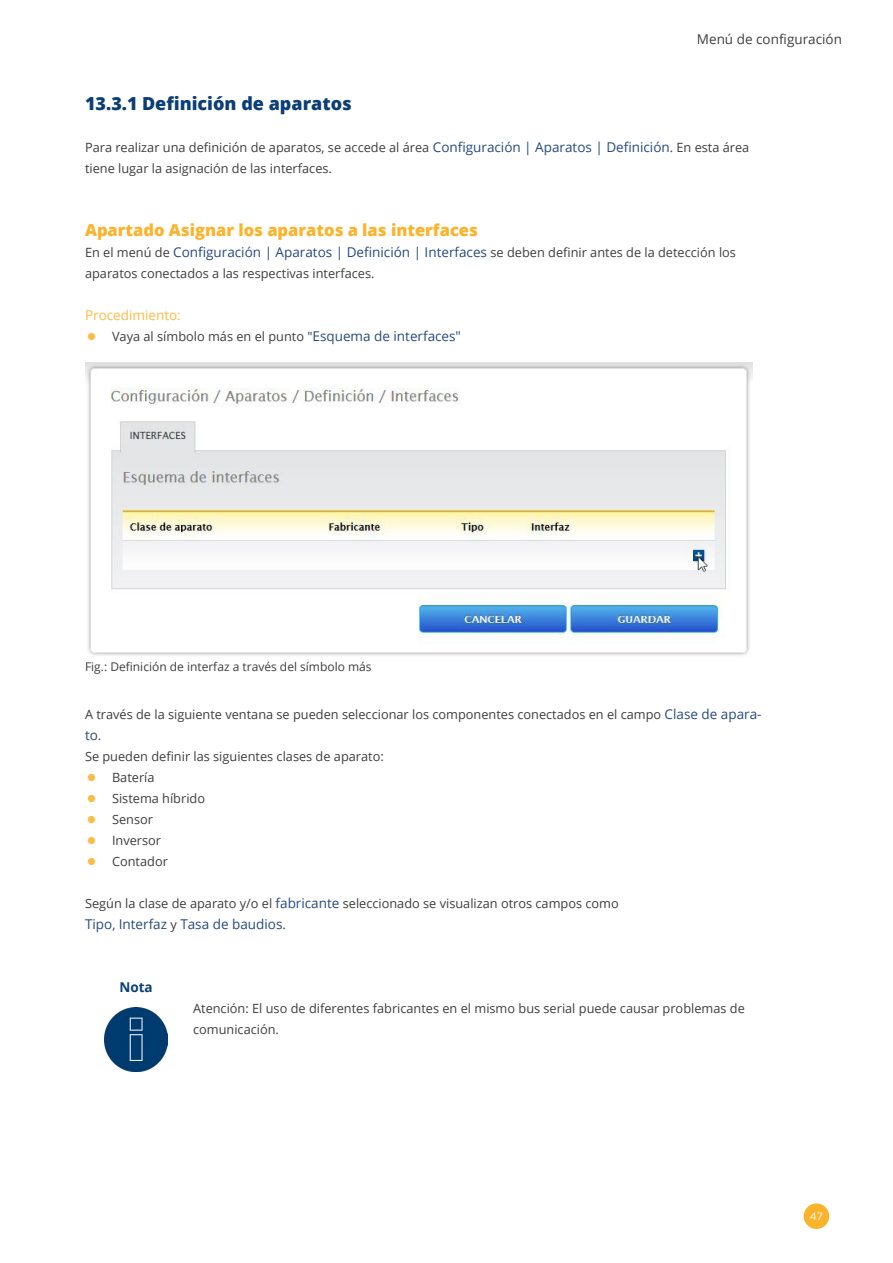
<style>
.page{position:relative;width:893px;height:1263px;background:#fff}
.page>*{position:absolute;margin:0;border:0;box-sizing:border-box;transform-origin:0 0}
.t1{font:800 18px "Open Sans";color:#0b3e75}
.Abschnittsüberschrift{font:800 16.5px "Open Sans";color:#fcb32c}
.Fließtext{font:13.5px "Open Sans";color:#264a7e}
.t2{font:13.5px "Open Sans";color:#3e3e3f}
.Fließtext-2{font:13.5px "Open Sans";color:#fdba44}
.Fließtext-3{font:700 13.5px "Open Sans";color:#0b3e75}
.Fließtext-4{font:12.75px/21px "Open Sans";color:#3e3e3f}
.Bildunterschrift{font:12px "Open Sans";color:#3e3e3f}
.t3{font:10.5px "Gotham";color:#fff}
.s1{font-size:13.5px;color:#264a7e}
.s2{font-size:13.2px}
.s3{font-family:"Gotham";font-size:27px;color:#fdba44}
.s4{font-size:12.75px;color:#3e3e3f}
</style>
<div class="page">
<div style="left:804px;top:1203px;width:25px;height:26px;background:#fcb32c;border-radius:50%"></div>
<img style="left:85px;top:362px;width:668px;height:294px">
<img style="left:104px;top:1007px;width:64px;height:64px">
<p class="t2" style="left:697px;top:30px;width:147px">Menú de configuración</p>
<p class="t1" style="left:85px;top:90px;width:268px">13.3.1 Definición de aparatos</p>
<p class="Fließtext-4" style="left:85px;top:137px;width:666px">Para realizar una definición de aparatos, se accede al área <span class="s1">Configuración | Aparatos | Definición</span>. En esta área tiene lugar la asignación de las interfaces<span class="s2">.</span></p>
<p class="Abschnittsüberschrift" style="left:85px;top:218px;width:394px">Apartado Asignar los aparatos a las interfaces</p>
<p class="Fließtext-4" style="left:85px;top:242px;width:652px">En el menú de <span class="s1">Configuración | Aparatos | Definición | Interfaces</span> se deben definir antes de la detección los aparatos conectados a las respectivas interfaces.</p>
<p class="Fließtext-2" style="left:85px;top:306px;width:97px">Procedimiento:</p>
<p class="Fließtext-4" style="left:85px;top:326px;width:377px"><span class="s3">•</span> Vaya al símbolo más en el punto "<span class="s1">Esquema de interfaces"</span></p>
<p class="Bildunterschrift" style="left:85px;top:658px;width:288px">Fig.: Definición de interfaz a través del símbolo más</p>
<p class="Fließtext-4" style="left:85px;top:704px;width:678px">A través de la siguiente ventana se pueden seleccionar los componentes conectados en el campo <span class="s1">Clase de apara-</span></p>
<p class="Fließtext" style="left:85px;top:726px;width:18px">to<span class="s4">.</span></p>
<p class="Fließtext-4" style="left:85px;top:746px;width:300px">Se pueden definir las siguientes clases de aparato:</p>
<p class="Fließtext-4" style="left:85px;top:767px;width:71px"><span class="s3">•</span> Batería</p>
<p class="Fließtext-4" style="left:85px;top:788px;width:122px"><span class="s3">•</span> Sistema híbrido</p>
<p class="Fließtext-4" style="left:85px;top:809px;width:69px"><span class="s3">•</span> Sensor</p>
<p class="Fließtext-4" style="left:85px;top:830px;width:78px"><span class="s3">•</span> Inversor</p>
<p class="Fließtext-4" style="left:85px;top:851px;width:84px"><span class="s3">•</span> Contador</p>
<p class="Fließtext-4" style="left:85px;top:893px;width:535px">Según la clase de aparato y/o el <span class="s1">fabricante</span> seleccionado se visualizan otros campos como</p>
<p class="Fließtext" style="left:85px;top:915px;width:202px">Tipo<span class="s4">,</span> Interfaz <span class="s4">y</span> Tasa de baudios<span class="s4">.</span></p>
<p class="Fließtext-3" style="left:119px;top:978px;width:35px">Nota</p>
<p class="Fließtext-4" style="left:193px;top:998px;width:553px">Atención: El uso de diferentes fabricantes en el mismo bus serial puede causar problemas de comunicación.</p>
<p class="t3" style="left:810px;top:1210px;width:15px">47</p>
</div>
